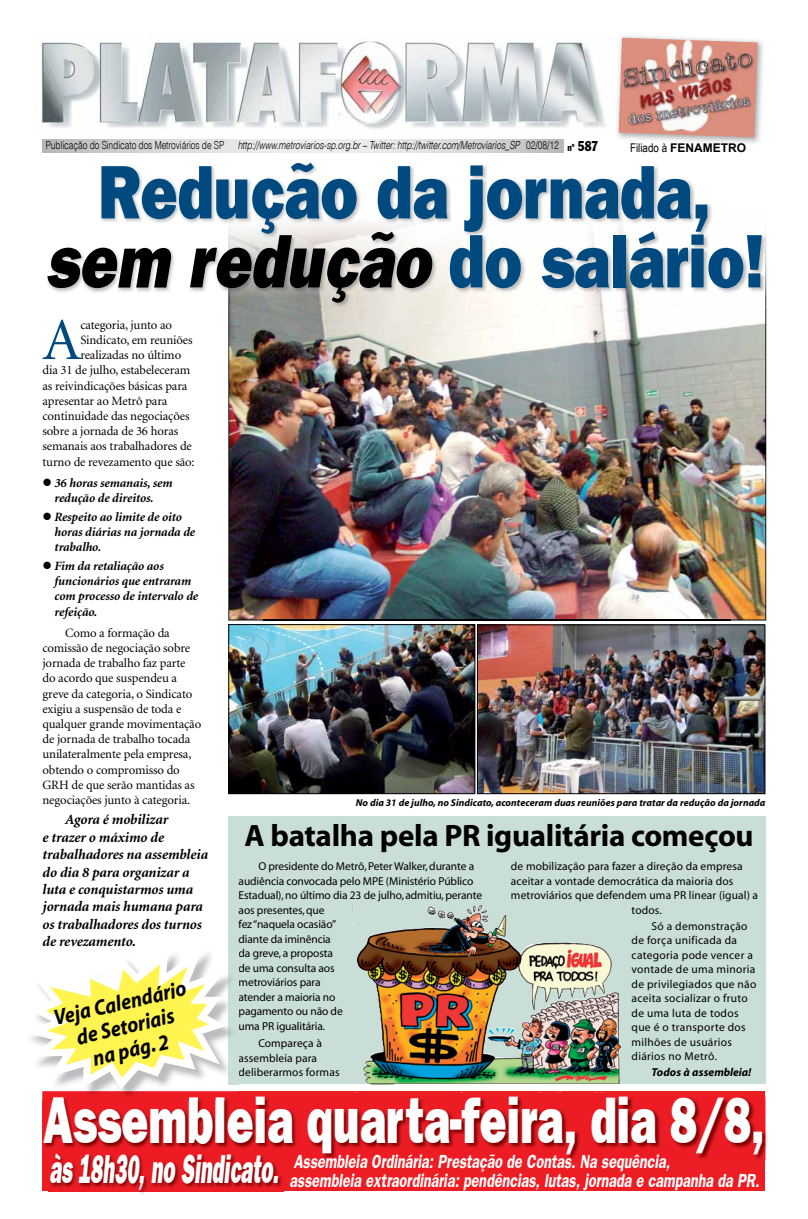
<style>
.page{position:relative;width:808px;height:1219px;background:#fff}
.page>*{position:absolute;margin:0;border:0;box-sizing:border-box;transform-origin:0 0}
.t1{font:italic 800 75.9px "Frankfurt Gothic";color:#000;scale:.82 1}
.t2{font:75.9px "Frankfurt Gothic Heavy Plain";color:#004a80;scale:.82 1}
.t3{font:66px "Frankfurt Gothic Heavy Plain";color:#fff;scale:.68 1}
.t4{font:59.6px "Minion";color:#004a80}
.t5{font:italic 800 40.5px "Frankfurt Gothic";color:#fff;scale:.5 1}
.t6{font:700 31px "Myriad";letter-spacing:-.01em;color:#000}
.t7{font:italic 700 22px/24px "Myriad";color:#000;text-align:center;scale:.9 1}
.t8{font:italic 700 19px/19px "Frankfurt Gothic";color:#fff;scale:.75 1}
.t9{font:italic 700 14.5px/17.4px "Minion";letter-spacing:-.01em;color:#000}
.t10{font:12.7px/15.2px "Minion";letter-spacing:-.01em;color:#000}
.t11{font:italic 700 12.7px/15.2px "Minion";letter-spacing:-.01em;color:#000}
.t12{font:700 12px "Arial";color:#000}
.t13{font:11.5px/14.5px "Myriad";letter-spacing:.01em;color:#000}
.t14{font:11.5px/14.5px "Myriad";letter-spacing:-.01em;color:#000}
.t15{font:italic 700 11.5px "Myriad";letter-spacing:.01em;color:#000}
.t16{font:italic 300 11px "Switzerland";letter-spacing:-.01em;color:#000;scale:.77 1}
.t17{font:italic 700 10px "Myriad";letter-spacing:.005em;color:#000}
.s1{font-family:"Switzerland Light Plain";font-weight:400;font-style:normal}
.s2{font-family:"Franklin Gothic";font-weight:400;font-style:normal;font-stretch:condensed;font-size:14px}
.s3{font-family:"Arial Narrow";font-weight:400}
.s4{font-family:"Frankfurt Gothic Heavy Plain";font-weight:400;font-style:normal;color:#004a80}
</style>
<div class="page">
<img style="left:228px;top:308px;width:538px;height:313px">
<img style="left:229px;top:308px;width:35px;height:312px">
<img style="left:264px;top:620px;width:466px;height:1px">
<div style="left:43px;top:1091px;width:722px;height:100px;background:#ed1d24"></div>
<img style="left:41px;top:41px;width:564px;height:88px">
<img style="left:616px;top:36px;width:147px;height:107px">
<img style="left:619px;top:38px;width:138px;height:99px">
<img style="left:323px;top:1097px;width:445px;height:63px">
<img style="left:44px;top:1097px;width:718px;height:57px">
<svg style="left:43px;top:139px;width:520px;height:14px;background:#d8d9db"></svg>
<img style="left:477px;top:624px;width:288px;height:170px">
<div style="left:228px;top:817px;width:537px;height:267px;background:#c9ded7"></div>
<img style="left:352px;top:903px;width:271px;height:181px">
<img style="left:42px;top:976px;width:196px;height:125px">
<img style="left:43px;top:1091px;width:195px;height:6px">
<img style="left:44px;top:1097px;width:194px;height:4px">
<img style="left:228px;top:976px;width:10px;height:108px">
<svg style="left:31px;top:954px;width:196px;height:135px"></svg>
<img style="left:49px;top:1153px;width:234px;height:41px">
<img style="left:228px;top:624px;width:247px;height:170px">
<img style="left:47px;top:163px;width:665px;height:145px">
<img style="left:229px;top:212px;width:537px;height:96px">
<p class="t16" style="left:46px;top:139px;width:719px"><span class="s1">Publicação do Sindicato dos Metroviários de SP</span> http://www.metroviarios-sp.org.br – Twitter: http://twitter.com/Metroviarios_SP <span class="s1">02/08/12</span> <sub>nº</sub> <span class="s2">587</span></p>
<p class="t12" style="left:630px;top:140px;width:117px"><span class="s3">Filiado à</span> FENAMETRO</p>
<h1 class="t2" style="left:98px;top:147px;width:749px">Redução da jornada,</h1>
<h1 class="t1" style="left:45px;top:217px;width:879px">sem redução <span class="s4">do salário!</span></h1>
<h3 class="t4" style="left:43px;top:311px;width:40px">A</h3>
<p class="t10" style="left:80px;top:317px;width:93px">categoria, junto ao</p>
<p class="t10" style="left:80px;top:333px;width:114px">Sindicato, em reuniões</p>
<p class="t10" style="left:80px;top:348px;width:102px">realizadas no último</p>
<p class="t10" style="left:43px;top:363px;width:149px">dia 31 de julho, estabeleceram</p>
<p class="t10" style="left:43px;top:378px;width:146px">as reivindicações básicas para</p>
<p class="t10" style="left:43px;top:394px;width:126px">apresentar ao Metrô para</p>
<p class="t10" style="left:43px;top:409px;width:149px">continuidade das negociações</p>
<p class="t10" style="left:43px;top:424px;width:137px">sobre a jornada de 36 horas</p>
<p class="t10" style="left:43px;top:439px;width:151px">semanais aos trabalhadores de</p>
<p class="t10" style="left:43px;top:455px;width:154px">turno de revezamento que são:</p>
<p class="t11" style="left:43px;top:475px;width:132px;text-align:center">● 36 horas semanais, sem redução de direitos.</p>
<p class="t11" style="left:55px;top:510px;width:142px;text-indent:-12px">● Respeito ao limite de oito horas diárias na jornada de trabalho.</p>
<p class="t11" style="left:55px;top:559px;width:145px;text-indent:-12px">● Fim da retaliação aos funcionários que entraram com processo de intervalo de refeição.</p>
<p class="t10" style="left:43px;top:625px;width:160px;text-indent:23px">Como a formação da comissão de negociação sobre jornada de trabalho faz parte do acordo que suspendeu a greve da categoria, o Sindicato exigiu a suspensão de toda e qualquer grande movimentação de jornada de trabalho tocada unilateralmente pela empresa, obtendo o compromisso do<br>GRH de que serão mantidas as negociações junto à categoria.</p>
<p class="t9" style="left:43px;top:812px;width:167px;text-indent:23px">Agora é mobilizar<br>e trazer o máximo de trabalhadores na assembleia do dia 8 para organizar a luta e conquistarmos uma jornada mais humana para os trabalhadores dos turnos de revezamento.</p>
<h3 class="t7" style="left:52px;top:1007px;width:152px;rotate:-13deg">Veja Calendário de Setoriais<br>na pág. 2</h3>
<p class="t17" style="left:356px;top:797px;width:411px">No dia 31 de julho, no Sindicato, aconteceram duas reuniões para tratar da redução da jornada</p>
<h3 class="t6" style="left:245px;top:819px;width:511px">A batalha pela PR igualitária começou</h3>
<p class="t14" style="left:239px;top:860px;width:245px;text-indent:20px">O presidente do Metrô, Peter Walker, durante a audiência convocada pelo MPE (Ministério Público<br>Estadual), no último dia 23 de julho, admitiu, perante aos presentes, que<br>fez “naquela ocasião”<br>diante da iminência<br>da greve, a proposta<br>de uma consulta aos<br>metroviários para<br>atender a maioria no<br>pagamento ou não de<br>uma PR igualitária.</p>
<p class="t13" style="left:239px;top:1036px;width:102px;text-indent:20px">Compareça à assembleia para deliberarmos formas</p>
<p class="t13" style="left:511px;top:860px;width:233px">de mobilização para fazer a direção da empresa</p>
<p class="t13" style="left:511px;top:874px;width:224px">aceitar a vontade democrática da maioria dos</p>
<p class="t13" style="left:511px;top:889px;width:249px">metroviários que defendem uma PR linear (igual) a</p>
<p class="t13" style="left:632px;top:903px;width:32px">todos.</p>
<p class="t13" style="left:632px;top:919px;width:126px;text-indent:20px">Só a demonstração de força unificada da categoria pode vencer a vontade de uma minoria de privilegiados que não aceita socializar o fruto de uma luta de todos que é o transporte dos milhões de usuários diários no Metrô.</p>
<p class="t15" style="left:651px;top:1066px;width:101px">Todos à assembleia!</p>
<h2 class="t3" style="left:43px;top:1081px;width:1062px">Assembleia quarta-feira, dia 8/8,</h2>
<h3 class="t5" style="left:49px;top:1146px;width:460px">às 18h30, no Sindicato.</h3>
<h3 class="t8" style="left:289px;top:1152px;width:628px">Assembleia Ordinária: Prestação de Contas. Na sequência,<br>assembleia extraordinária: pendências, lutas, jornada e campanha da PR.</h3>
</div>
